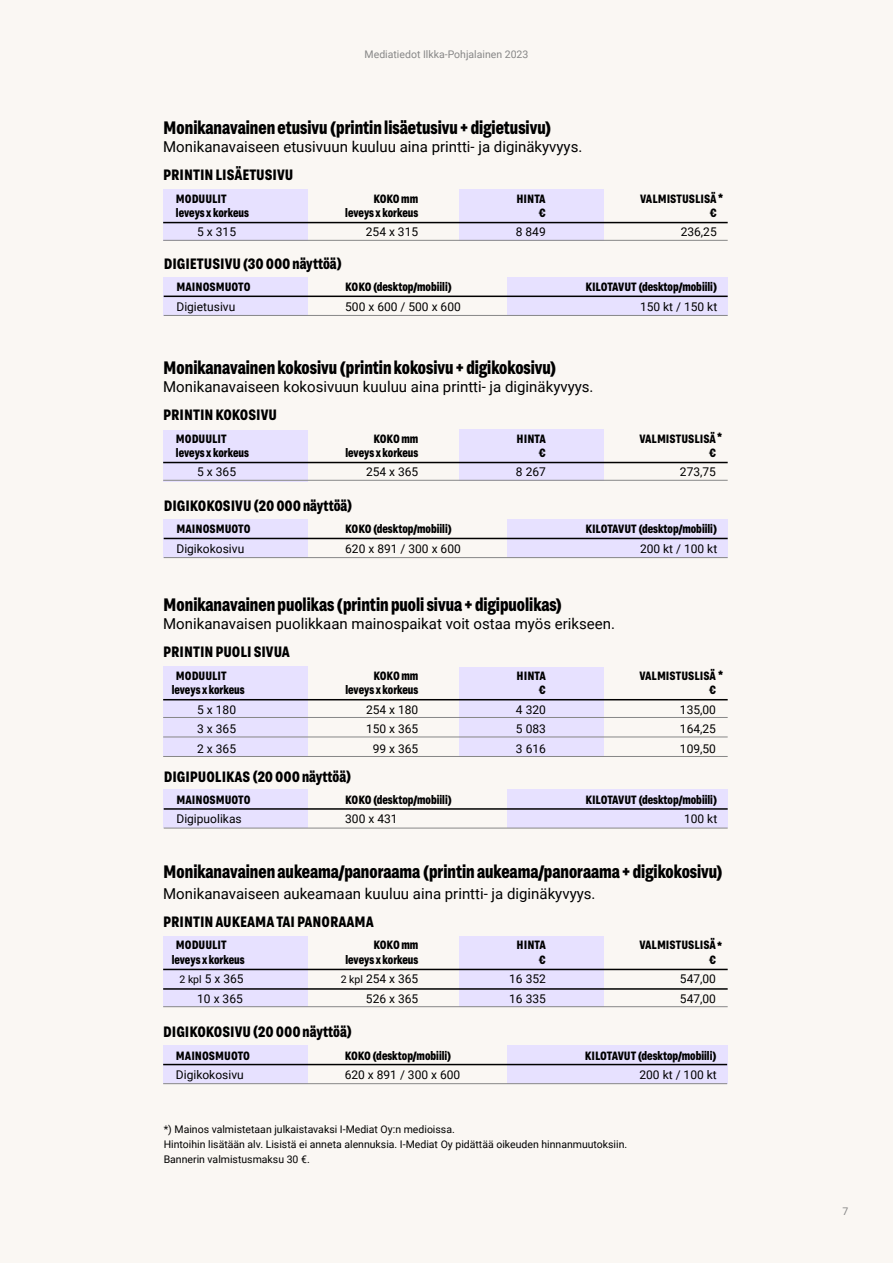
<style>
.page{position:relative;width:893px;height:1263px;background:#faf7f3}
.page>*{position:absolute;margin:0;border:0;box-sizing:border-box;transform-origin:0 0}
.t1{font:700 18px "Grtsk Zetta";color:#000}
.t2{font:15px "Roboto";color:#000}
.t3{font:700 15px "Grtsk Zetta";color:#000}
.t4{font:700 12px "Grtsk Zetta";color:#000}
.t5{font:12px "Roboto";color:#000}
.t6{font:10.5px/15px "Roboto";color:#000}
.t7{font:10.5px "Roboto";color:#878787}
.s1{font-size:10.5px}
</style>
<div class="page">
<div style="left:163px;top:189px;width:145px;height:51px;background:#e7e1ff"></div>
<div style="left:163px;top:430px;width:145px;height:52px;background:#e7e1ff"></div>
<div style="left:163px;top:666px;width:145px;height:90px;background:#e7e1ff"></div>
<div style="left:163px;top:936px;width:145px;height:70px;background:#e7e1ff"></div>
<div style="left:459px;top:189px;width:145px;height:51px;background:#e7e1ff"></div>
<div style="left:459px;top:429px;width:145px;height:51px;background:#e7e1ff"></div>
<div style="left:459px;top:667px;width:145px;height:90px;background:#e7e1ff"></div>
<div style="left:459px;top:936px;width:145px;height:70px;background:#e7e1ff"></div>
<hr style="left:163px;top:222px;width:565px;height:1px;background:#000">
<hr style="left:163px;top:240px;width:565px;height:1px;background:#878787">
<hr style="left:163px;top:462px;width:565px;height:1px;background:#000">
<hr style="left:163px;top:480px;width:565px;height:1px;background:#878787">
<hr style="left:163px;top:699px;width:565px;height:1px;background:#000">
<hr style="left:163px;top:717px;width:565px;height:1px;background:#878787">
<hr style="left:163px;top:737px;width:565px;height:1px;background:#878787">
<hr style="left:163px;top:756px;width:565px;height:1px;background:#878787">
<hr style="left:163px;top:969px;width:565px;height:1px;background:#000">
<hr style="left:163px;top:988px;width:565px;height:2px;background:#000">
<hr style="left:163px;top:1006px;width:565px;height:1px;background:#878787">
<div style="left:164px;top:277px;width:144px;height:38px;background:#e7e1ff"></div>
<div style="left:164px;top:519px;width:144px;height:38px;background:#e7e1ff"></div>
<div style="left:164px;top:789px;width:144px;height:39px;background:#e7e1ff"></div>
<div style="left:507px;top:277px;width:221px;height:38px;background:#e7e1ff"></div>
<div style="left:507px;top:519px;width:221px;height:38px;background:#e7e1ff"></div>
<div style="left:507px;top:789px;width:221px;height:39px;background:#e7e1ff"></div>
<hr style="left:164px;top:296px;width:564px;height:1px;background:#000">
<hr style="left:164px;top:315px;width:564px;height:1px;background:#878787">
<hr style="left:164px;top:538px;width:564px;height:1px;background:#000">
<hr style="left:164px;top:557px;width:564px;height:1px;background:#878787">
<hr style="left:164px;top:808px;width:564px;height:2px;background:#000">
<hr style="left:164px;top:828px;width:564px;height:1px;background:#878787">
<div style="left:163px;top:1045px;width:145px;height:38px;background:#e7e1ff"></div>
<div style="left:507px;top:1045px;width:221px;height:38px;background:#e7e1ff"></div>
<hr style="left:163px;top:1064px;width:564px;height:1px;background:#000">
<hr style="left:163px;top:1083px;width:564px;height:1px;background:#878787">
<p class="t7" style="left:365px;top:47px;width:165px">Mediatiedot Ilkka-Pohjalainen 2023</p>
<h1 class="t1" style="left:163px;top:116px;width:390px">Monikanavainen etusivu (printin lisäetusivu + digietusivu)</h1>
<p class="t2" style="left:163px;top:136px;width:421px">Monikanavaiseen etusivuun kuuluu aina printti- ja diginäkyvyys.</p>
<p class="t3" style="left:163px;top:165px;width:132px">PRINTIN LISÄETUSIVU</p>
<p class="t4" style="left:176px;top:191px;width:52px">MODUULIT</p>
<p class="t4" style="left:373px;top:191px;width:46px">KOKO mm</p>
<p class="t4" style="left:516px;top:191px;width:31px">HINTA</p>
<p class="t4" style="left:640px;top:191px;width:84px">VALMISTUSLISÄ*</p>
<p class="t4" style="left:176px;top:205px;width:74px">leveys x korkeus</p>
<p class="t4" style="left:345px;top:205px;width:74px">leveys x korkeus</p>
<p class="t4" style="left:539px;top:205px;width:8px">€</p>
<p class="t4" style="left:710px;top:205px;width:8px">€</p>
<p class="t5" style="left:197px;top:224px;width:40px">5 x 315</p>
<p class="t5" style="left:366px;top:224px;width:54px">254 x 315</p>
<p class="t5" style="left:516px;top:224px;width:31px">8 849</p>
<p class="t5" style="left:681px;top:224px;width:38px">236,25</p>
<p class="t3" style="left:164px;top:254px;width:180px">DIGIETUSIVU (30 000 näyttöä)</p>
<p class="t4" style="left:176px;top:280px;width:76px">MAINOSMUOTO</p>
<p class="t4" style="left:345px;top:280px;width:108px">KOKO (desktop/mobiili)</p>
<p class="t4" style="left:585px;top:280px;width:133px">KILOTAVUT (desktop/mobiili)</p>
<p class="t5" style="left:176px;top:298px;width:60px">Digietusivu</p>
<p class="t5" style="left:345px;top:298px;width:117px">500 x 600 / 500 x 600</p>
<p class="t5" style="left:640px;top:298px;width:79px">150 kt / 150 kt</p>
<h1 class="t1" style="left:163px;top:356px;width:395px">Monikanavainen kokosivu (printin kokosivu + digikokosivu)</h1>
<p class="t2" style="left:163px;top:376px;width:432px">Monikanavaiseen kokosivuun kuuluu aina printti- ja diginäkyvyys.</p>
<p class="t3" style="left:163px;top:405px;width:115px">PRINTIN KOKOSIVU</p>
<p class="t4" style="left:176px;top:431px;width:52px">MODUULIT</p>
<p class="t4" style="left:373px;top:431px;width:46px">KOKO mm</p>
<p class="t4" style="left:517px;top:431px;width:31px">HINTA</p>
<p class="t4" style="left:639px;top:431px;width:78px">VALMISTUSLISÄ</p>
<p class="t4" style="left:176px;top:445px;width:74px">leveys x korkeus</p>
<p class="t4" style="left:345px;top:445px;width:74px">leveys x korkeus</p>
<p class="t4" style="left:539px;top:445px;width:8px">€</p>
<p class="t4" style="left:709px;top:445px;width:8px">€</p>
<p class="t5" style="left:197px;top:464px;width:40px">5 x 365</p>
<p class="t5" style="left:366px;top:464px;width:54px">254 x 365</p>
<p class="t5" style="left:516px;top:464px;width:31px">8 267</p>
<p class="t5" style="left:680px;top:464px;width:38px">273,75</p>
<p class="t4" style="left:717px;top:429px;width:7px">*</p>
<p class="t3" style="left:164px;top:497px;width:190px">DIGIKOKOSIVU (20 000 näyttöä)</p>
<p class="t4" style="left:176px;top:522px;width:76px">MAINOSMUOTO</p>
<p class="t4" style="left:345px;top:522px;width:108px">KOKO (desktop/mobiili)</p>
<p class="t4" style="left:585px;top:522px;width:133px">KILOTAVUT (desktop/mobiili)</p>
<p class="t5" style="left:176px;top:540px;width:69px">Digikokosivu</p>
<p class="t5" style="left:345px;top:540px;width:117px">620 x 891 / 300 x 600</p>
<p class="t5" style="left:640px;top:540px;width:79px">200 kt / 100 kt</p>
<h1 class="t1" style="left:163px;top:593px;width:401px">Monikanavainen puolikas (printin puoli sivua + digipuolikas)</h1>
<p class="t2" style="left:163px;top:613px;width:453px">Monikanavaisen puolikkaan mainospaikat voit ostaa myös erikseen.</p>
<p class="t3" style="left:163px;top:642px;width:128px">PRINTIN PUOLI SIVUA</p>
<p class="t4" style="left:176px;top:668px;width:52px">MODUULIT</p>
<p class="t4" style="left:373px;top:668px;width:46px">KOKO mm</p>
<p class="t4" style="left:517px;top:668px;width:31px">HINTA</p>
<p class="t4" style="left:639px;top:668px;width:85px">VALMISTUSLISÄ *</p>
<p class="t4" style="left:172px;top:682px;width:74px">leveys x korkeus</p>
<p class="t4" style="left:345px;top:682px;width:74px">leveys x korkeus</p>
<p class="t4" style="left:539px;top:682px;width:8px">€</p>
<p class="t4" style="left:709px;top:682px;width:8px">€</p>
<p class="t5" style="left:197px;top:701px;width:40px">5 x 180</p>
<p class="t5" style="left:366px;top:701px;width:54px">254 x 180</p>
<p class="t5" style="left:516px;top:701px;width:31px">4 320</p>
<p class="t5" style="left:680px;top:701px;width:38px">135,00</p>
<p class="t5" style="left:197px;top:720px;width:40px">3 x 365</p>
<p class="t5" style="left:366px;top:720px;width:54px">150 x 365</p>
<p class="t5" style="left:516px;top:720px;width:31px">5 083</p>
<p class="t5" style="left:680px;top:720px;width:38px">164,25</p>
<p class="t5" style="left:197px;top:740px;width:40px">2 x 365</p>
<p class="t5" style="left:373px;top:740px;width:47px">99 x 365</p>
<p class="t5" style="left:516px;top:740px;width:31px">3 616</p>
<p class="t5" style="left:680px;top:740px;width:38px">109,50</p>
<p class="t3" style="left:164px;top:767px;width:189px">DIGIPUOLIKAS (20 000 näyttöä)</p>
<p class="t4" style="left:176px;top:792px;width:76px">MAINOSMUOTO</p>
<p class="t4" style="left:345px;top:792px;width:108px">KOKO (desktop/mobiili)</p>
<p class="t4" style="left:585px;top:792px;width:133px">KILOTAVUT (desktop/mobiili)</p>
<p class="t5" style="left:176px;top:811px;width:67px">Digipuolikas</p>
<p class="t5" style="left:345px;top:811px;width:54px">300 x 431</p>
<p class="t5" style="left:684px;top:811px;width:35px">100 kt</p>
<h1 class="t1" style="left:163px;top:860px;width:561px">Monikanavainen aukeama/panoraama (printin aukeama/panoraama + digikokosivu)</h1>
<p class="t2" style="left:163px;top:883px;width:434px">Monikanavaiseen aukeamaan kuuluu aina printti- ja diginäkyvyys.</p>
<p class="t3" style="left:163px;top:912px;width:212px">PRINTIN AUKEAMA TAI PANORAAMA</p>
<p class="t4" style="left:176px;top:938px;width:52px">MODUULIT</p>
<p class="t4" style="left:373px;top:938px;width:46px">KOKO mm</p>
<p class="t4" style="left:517px;top:938px;width:31px">HINTA</p>
<p class="t4" style="left:639px;top:938px;width:84px">VALMISTUSLISÄ*</p>
<p class="t4" style="left:172px;top:952px;width:74px">leveys x korkeus</p>
<p class="t4" style="left:345px;top:952px;width:74px">leveys x korkeus</p>
<p class="t4" style="left:539px;top:952px;width:8px">€</p>
<p class="t4" style="left:709px;top:952px;width:8px">€</p>
<p class="t5" style="left:179px;top:971px;width:66px"><span class="s1">2 kpl</span> 5 x 365</p>
<p class="t5" style="left:341px;top:971px;width:79px"><span class="s1">2 kpl</span> 254 x 365</p>
<p class="t5" style="left:509px;top:971px;width:38px">16 352</p>
<p class="t5" style="left:680px;top:971px;width:38px">547,00</p>
<p class="t5" style="left:197px;top:990px;width:47px">10 x 365</p>
<p class="t5" style="left:366px;top:990px;width:54px">526 x 365</p>
<p class="t5" style="left:509px;top:990px;width:38px">16 335</p>
<p class="t5" style="left:680px;top:990px;width:38px">547,00</p>
<p class="t3" style="left:163px;top:1023px;width:190px">DIGIKOKOSIVU (20 000 näyttöä)</p>
<p class="t4" style="left:176px;top:1048px;width:76px">MAINOSMUOTO</p>
<p class="t4" style="left:345px;top:1048px;width:108px">KOKO (desktop/mobiili)</p>
<p class="t4" style="left:585px;top:1048px;width:133px">KILOTAVUT (desktop/mobiili)</p>
<p class="t5" style="left:176px;top:1066px;width:69px">Digikokosivu</p>
<p class="t5" style="left:345px;top:1066px;width:117px">620 x 891 / 300 x 600</p>
<p class="t5" style="left:639px;top:1066px;width:79px">200 kt / 100 kt</p>
<p class="t6" style="left:164px;top:1121px;width:465px">*) Mainos valmistetaan julkaistavaksi I-Mediat Oy:n medioissa.<br>Hintoihin lisätään alv. Lisistä ei anneta alennuksia. I-Mediat Oy pidättää oikeuden hinnanmuutoksiin.<br>Bannerin valmistusmaksu 30 €.</p>
<p class="t7" style="left:842px;top:1203px;width:7px">7</p>
</div>
